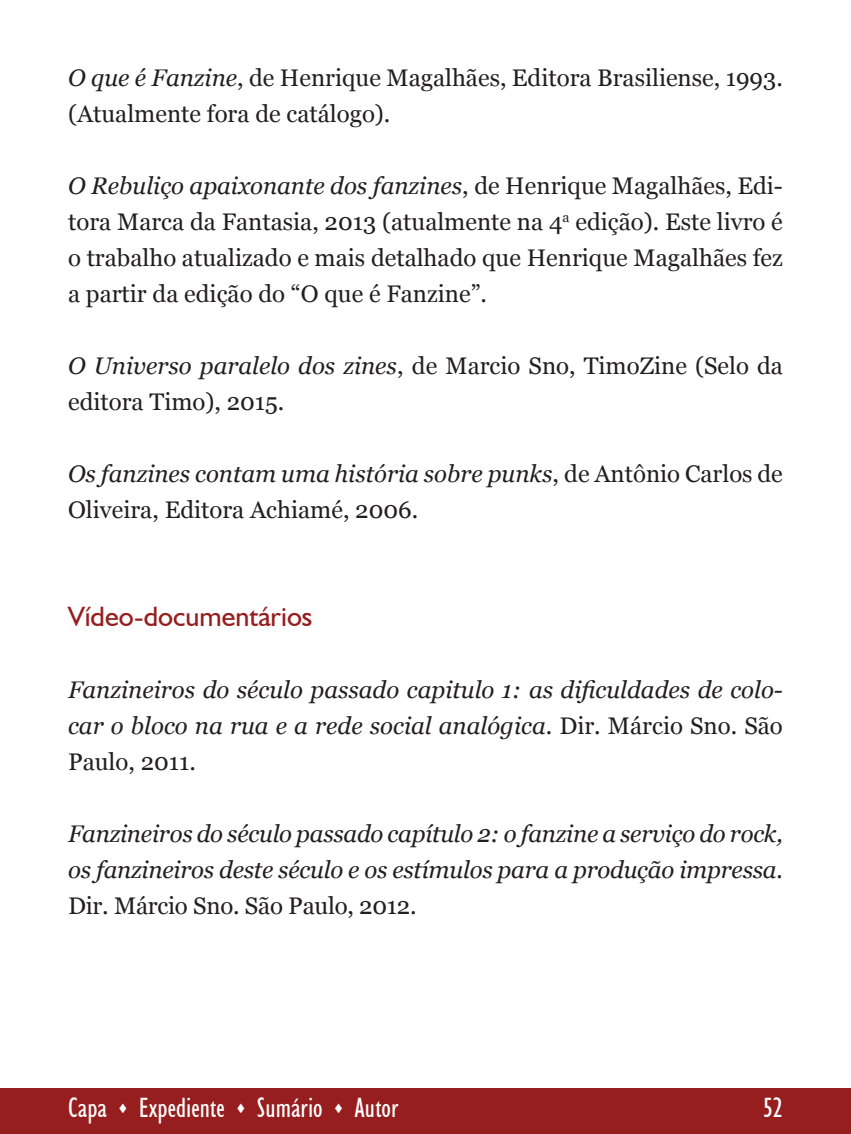
<style>
.page{position:relative;width:851px;height:1134px;background:#fff}
.page>*{position:absolute;margin:0;border:0;box-sizing:border-box;transform-origin:0 0}
.t1{font:condensed 28px "Humanist 521 BT";color:#fff}
.t2{font:28px "Humanist 521 BT";color:#961e1e}
.t3{font:24px/36px "Georgia";color:#231f20}
.t4{font:italic 24px/36px "Georgia";letter-spacing:-.01em;color:#231f20;text-align:justify}
.s1{font-style:italic}
.s2{font-style:normal}
</style>
<div class="page">
<div style="left:0;top:1089px;width:850px;height:45px;background:#961e1e"></div>
<p class="t3" style="left:68px;top:60px;width:716px"><span class="s1">O que é Fanzine</span>, de Henrique Magalhães, Editora Brasiliense, 1993. (Atualmente fora de catálogo).</p>
<p class="t3" style="left:68px;top:168px;width:716px;text-align:justify"><span class="s1">O Rebuliço apaixonante dos fanzines</span>, de Henrique Magalhães, Edi&shy;tora Marca da Fantasia, 2013 (atualmente na 4<sup>a</sup> edição). Este livro é o trabalho atualizado e mais detalhado que Henrique Magalhães fez a partir da edição do “O que é Fanzine”.</p>
<p class="t3" style="left:68px;top:348px;width:716px"><span class="s1">O Universo paralelo dos zines</span>, de Marcio Sno, TimoZine (Selo da editora Timo), 2015.</p>
<p class="t3" style="left:68px;top:456px;width:716px"><span class="s1">Os fanzines contam uma história sobre punks</span>, de Antônio Carlos de<br>Oliveira, Editora Achiamé, 2006.</p>
<p class="t2" style="left:68px;top:599px;width:246px">Vídeo-documentários</p>
<p class="t4" style="left:68px;top:671px;width:716px">Fanzineiros do século passado capitulo 1: as dificuldades de colo&shy;car o bloco na rua e a rede social analógica<span class="s2">. Dir. Márcio Sno. São Paulo, 2011.</span></p>
<p class="t4" style="left:68px;top:815px;width:716px">Fanzineiros do século passado capítulo 2: o fanzine a serviço do rock, os fanzineiros deste século e os estímulos para a produção impressa.</p>
<p class="t3" style="left:68px;top:888px;width:350px">Dir. Márcio Sno. São Paulo, 2012.</p>
<p class="t1" style="left:68px;top:1091px;width:332px">Capa ▲ Expediente ▲ Sumário ▲ Autor</p>
<p class="t1" style="left:763px;top:1091px;width:21px">52</p>
</div>
